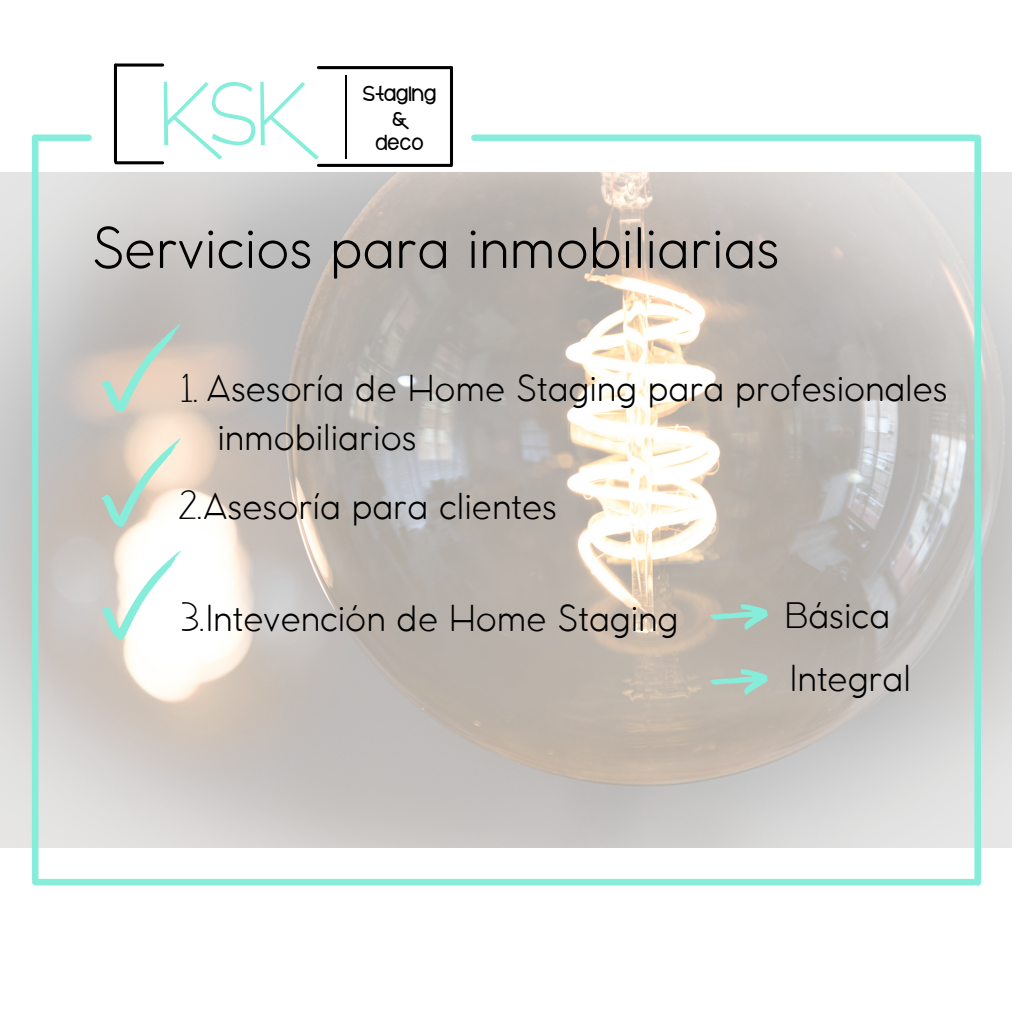
<style>
.page{position:relative;width:1013px;height:1013px;background:#fff}
.page>*{position:absolute;margin:0;border:0;box-sizing:border-box;transform-origin:0 0}
.t1{font:99.5px "cafe&brewery";color:#85edda}
.t2{font:300 55px "COCOMAT";color:#000}
.t3{font:45px "cafe&brewery";color:#000}
.t4{font:300 35px "COCOMAT";color:#000}
.t5{font:23.75px "cafebrewerybold";color:#000}
</style>
<div class="page">
<div style="left:35px;top:134px;width:54px;height:7px;background:#85edda"></div>
<div style="left:474px;top:134px;width:500px;height:7px;background:#85edda"></div>
<div style="left:35px;top:878px;width:939px;height:7px;background:#85edda"></div>
<img style="left:0;top:172px;width:1011px;height:675px">
<div style="left:32px;top:138px;width:6px;height:740px;background:#85edda"></div>
<div style="left:974px;top:138px;width:7px;height:744px;background:#85edda"></div>
<hr style="left:345px;top:75px;width:2px;height:84px;background:#000">
<hr style="left:116px;top:64px;width:47px;height:2px;background:#000">
<hr style="left:116px;top:161px;width:47px;height:3px;background:#000">
<hr style="left:114px;top:65px;width:3px;height:96px;background:#000">
<hr style="left:318px;top:66px;width:133px;height:3px;background:#000">
<hr style="left:318px;top:164px;width:133px;height:3px;background:#000">
<hr style="left:450px;top:67px;width:3px;height:97px;background:#000">
<svg style="left:101px;top:323px;width:80px;height:89px"></svg>
<svg style="left:101px;top:438px;width:80px;height:89px"></svg>
<svg style="left:101px;top:550px;width:80px;height:89px"></svg>
<svg style="left:710px;top:604px;width:58px;height:26px"></svg>
<svg style="left:710px;top:669px;width:58px;height:26px"></svg>
<p class="t1" style="left:163px;top:60px;width:146px">KSK</p>
<p class="t5" style="left:363px;top:81px;width:75px">Staging</p>
<p class="t5" style="left:393px;top:106px;width:15px">&amp;</p>
<p class="t5" style="left:376px;top:130px;width:49px">deco</p>
<p class="t2" style="left:92px;top:211px;width:689px">Servicios para inmobiliarias</p>
<p class="t3" style="left:181px;top:363px;width:20px">1.</p>
<p class="t4" style="left:206px;top:365px;width:742px">Asesoría de Home Staging para profesionales</p>
<p class="t4" style="left:217px;top:414px;width:201px">inmobiliarios</p>
<p class="t3" style="left:179px;top:480px;width:26px">2.</p>
<p class="t4" style="left:203px;top:483px;width:355px">Asesoría para clientes</p>
<p class="t4" style="left:206px;top:595px;width:474px">Intevención de Home Staging</p>
<p class="t4" style="left:784px;top:592px;width:107px">Básica</p>
<p class="t4" style="left:790px;top:655px;width:122px">Integral</p>
<p class="t3" style="left:181px;top:592px;width:27px">3.</p>
</div>
